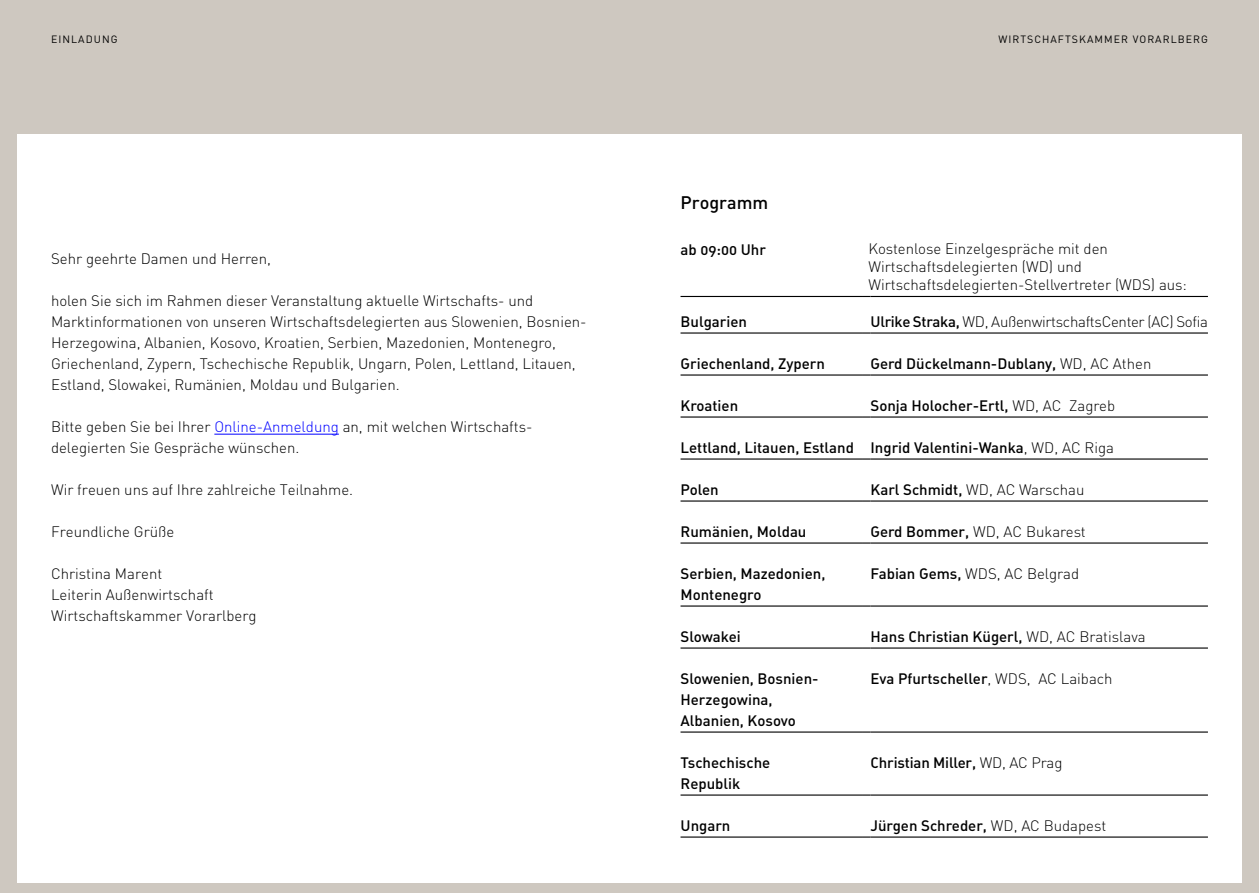
<style>
.page{position:relative;width:1259px;height:893px;background:#cec8c0}
.page>*{position:absolute;margin:0;border:0;box-sizing:border-box;transform-origin:0 0}
.t1{font:18px "DIN Medium Alternate";color:#000}
.t2{font:300 15px/21px "DIN";color:#000}
.t3{font:15px/21px "DIN Medium Alternate";color:#000}
.t4{font:300 15px "DIN";letter-spacing:-.02em;color:#000}
.t5{font:10.5px "DIN";letter-spacing:.1em;color:#000}
.s1{color:#00f}
.s2{font-family:"DIN Medium Alternate";font-weight:400}
.s3{font-family:"DIN";font-weight:300}
</style>
<div class="page">
<div style="left:17px;top:134px;width:1225px;height:748px;background:#fff"></div>
<hr style="left:214px;top:434px;width:125px;height:1px;background:#00f">
<hr style="left:680px;top:296px;width:182px;height:1px;background:#000">
<hr style="left:870px;top:296px;width:338px;height:1px;background:#000">
<hr style="left:680px;top:332px;width:182px;height:2px;background:#000">
<svg style="left:862px;top:332px;width:8px;height:2px"></svg>
<hr style="left:870px;top:332px;width:338px;height:2px;background:#000">
<hr style="left:680px;top:374px;width:182px;height:2px;background:#000">
<svg style="left:862px;top:374px;width:8px;height:2px"></svg>
<hr style="left:870px;top:374px;width:338px;height:2px;background:#000">
<hr style="left:680px;top:416px;width:182px;height:2px;background:#000">
<svg style="left:862px;top:416px;width:8px;height:2px"></svg>
<hr style="left:870px;top:416px;width:338px;height:2px;background:#000">
<hr style="left:680px;top:458px;width:182px;height:2px;background:#000">
<svg style="left:862px;top:458px;width:8px;height:2px"></svg>
<hr style="left:870px;top:458px;width:338px;height:2px;background:#000">
<hr style="left:680px;top:500px;width:182px;height:2px;background:#000">
<svg style="left:862px;top:500px;width:8px;height:2px"></svg>
<hr style="left:870px;top:500px;width:338px;height:2px;background:#000">
<hr style="left:680px;top:542px;width:182px;height:2px;background:#000">
<svg style="left:862px;top:542px;width:8px;height:2px"></svg>
<hr style="left:870px;top:542px;width:338px;height:2px;background:#000">
<hr style="left:680px;top:605px;width:182px;height:2px;background:#000">
<svg style="left:862px;top:605px;width:8px;height:2px"></svg>
<hr style="left:870px;top:605px;width:338px;height:2px;background:#000">
<hr style="left:680px;top:647px;width:182px;height:2px;background:#000">
<svg style="left:862px;top:647px;width:8px;height:2px"></svg>
<hr style="left:870px;top:647px;width:338px;height:2px;background:#000">
<hr style="left:680px;top:731px;width:182px;height:2px;background:#000">
<svg style="left:862px;top:731px;width:8px;height:2px"></svg>
<hr style="left:870px;top:731px;width:338px;height:2px;background:#000">
<hr style="left:680px;top:794px;width:182px;height:2px;background:#000">
<svg style="left:862px;top:794px;width:8px;height:2px"></svg>
<hr style="left:870px;top:794px;width:338px;height:2px;background:#000">
<hr style="left:680px;top:836px;width:182px;height:2px;background:#000">
<svg style="left:862px;top:836px;width:8px;height:2px"></svg>
<hr style="left:870px;top:836px;width:338px;height:2px;background:#000">
<p class="t5" style="left:51px;top:32px;width:68px">EINLADUNG</p>
<p class="t5" style="left:998px;top:32px;width:60px">WI RTSCHAFT</p>
<p class="t5" style="left:1072px;top:32px;width:136px">SKAMMER VORARLBERG</p>
<p class="t2" style="left:51px;top:248px;width:221px">Sehr geehrte Damen und Herren,</p>
<p class="t2" style="left:51px;top:290px;width:537px">holen Sie sich im Rahmen dieser Veranstaltung aktuelle Wirtschafts- und Marktinformationen von unseren Wirtschaftsdelegierten aus Slowenien, Bosnien-Herzegowina, Albanien, Kosovo, Kroatien, Serbien, Mazedonien, Montenegro, Griechenland, Zypern, Tschechische Republik, Ungarn, Polen, Lettland, Litauen, Estland, Slowakei, Rumänien, Moldau und Bulgarien.</p>
<p class="t2" style="left:51px;top:416px;width:483px">Bitte geben Sie bei Ihrer <span class="s1">Online-Anmeldung</span> an, mit welchen Wirtschafts&shy;delegierten Sie Gespräche wünschen.</p>
<p class="t2" style="left:51px;top:479px;width:304px">Wir freuen uns auf Ihre zahlreiche Teilnahme.</p>
<p class="t2" style="left:51px;top:521px;width:125px">Freundliche Grüße</p>
<p class="t2" style="left:51px;top:563px;width:207px">Christina Marent<br>Leiterin Außenwirtschaft<br>Wirtschaftskammer Vorarlberg</p>
<p class="t1" style="left:680px;top:191px;width:89px">Programm</p>
<p class="t3" style="left:680px;top:238px;width:87px">ab 09:00 Uhr</p>
<p class="t2" style="left:868px;top:240px;width:320px;line-height:18px">Kostenlose Einzelgespräche mit den<br>Wirtschaftsdelegierten (WD) und<br>Wirtschaftsdelegierten-Stellvertreter (WDS) aus:</p>
<p class="t3" style="left:680px;top:311px;width:68px">Bulgarien</p>
<p class="t4" style="left:870px;top:312px;width:339px"><span class="s2">Ulrike Straka,</span> WD, AußenwirtschaftsCenter (AC) Sofia</p>
<p class="t3" style="left:680px;top:353px;width:146px">Griechenland, Zypern</p>
<p class="t3" style="left:870px;top:353px;width:282px">Gerd Dückelmann-Dublany, <span class="s3">WD, AC Athen</span></p>
<p class="t3" style="left:680px;top:395px;width:59px">Kroatien</p>
<p class="t3" style="left:870px;top:395px;width:246px">Sonja Holocher-Ertl, <span class="s3">WD, AC Zagreb</span></p>
<p class="t3" style="left:680px;top:437px;width:435px">Lettland, Litauen, Estland Ingrid Valentini-Wanka<span class="s3">, WD, AC Riga</span></p>
<p class="t3" style="left:680px;top:479px;width:40px">Polen</p>
<p class="t2" style="left:870px;top:479px;width:215px"><span class="s2">Karl Schmidt,</span> WD, AC Warschau</p>
<p class="t3" style="left:680px;top:521px;width:127px">Rumänien, Moldau</p>
<p class="t2" style="left:870px;top:521px;width:217px"><span class="s2">Gerd Bommer,</span> WD, AC Bukarest</p>
<p class="t3" style="left:680px;top:563px;width:146px">Serbien, Mazedonien,<br>Montenegro</p>
<p class="t2" style="left:870px;top:563px;width:210px"><span class="s2">Fabian Gems,</span> WDS, AC Belgrad</p>
<p class="t3" style="left:680px;top:626px;width:62px">Slowakei</p>
<p class="t3" style="left:870px;top:626px;width:276px">Hans Christian Kügerl, <span class="s3">WD, AC Bratislava</span></p>
<p class="t3" style="left:680px;top:668px;width:140px">Slowenien, Bosnien-<br>Herzegowina,<br>Albanien, Kosovo</p>
<p class="t3" style="left:870px;top:668px;width:244px">Eva Pfurtscheller<span class="s3">, WDS, AC Laibach</span></p>
<p class="t3" style="left:680px;top:752px;width:91px">Tschechische<br>Republik</p>
<p class="t3" style="left:870px;top:752px;width:193px">Christian Miller, <span class="s3">WD, AC Prag</span></p>
<p class="t3" style="left:680px;top:815px;width:51px">Ungarn</p>
<p class="t3" style="left:870px;top:815px;width:237px">Jürgen Schreder, <span class="s3">WD, AC Budapest</span></p>
</div>
